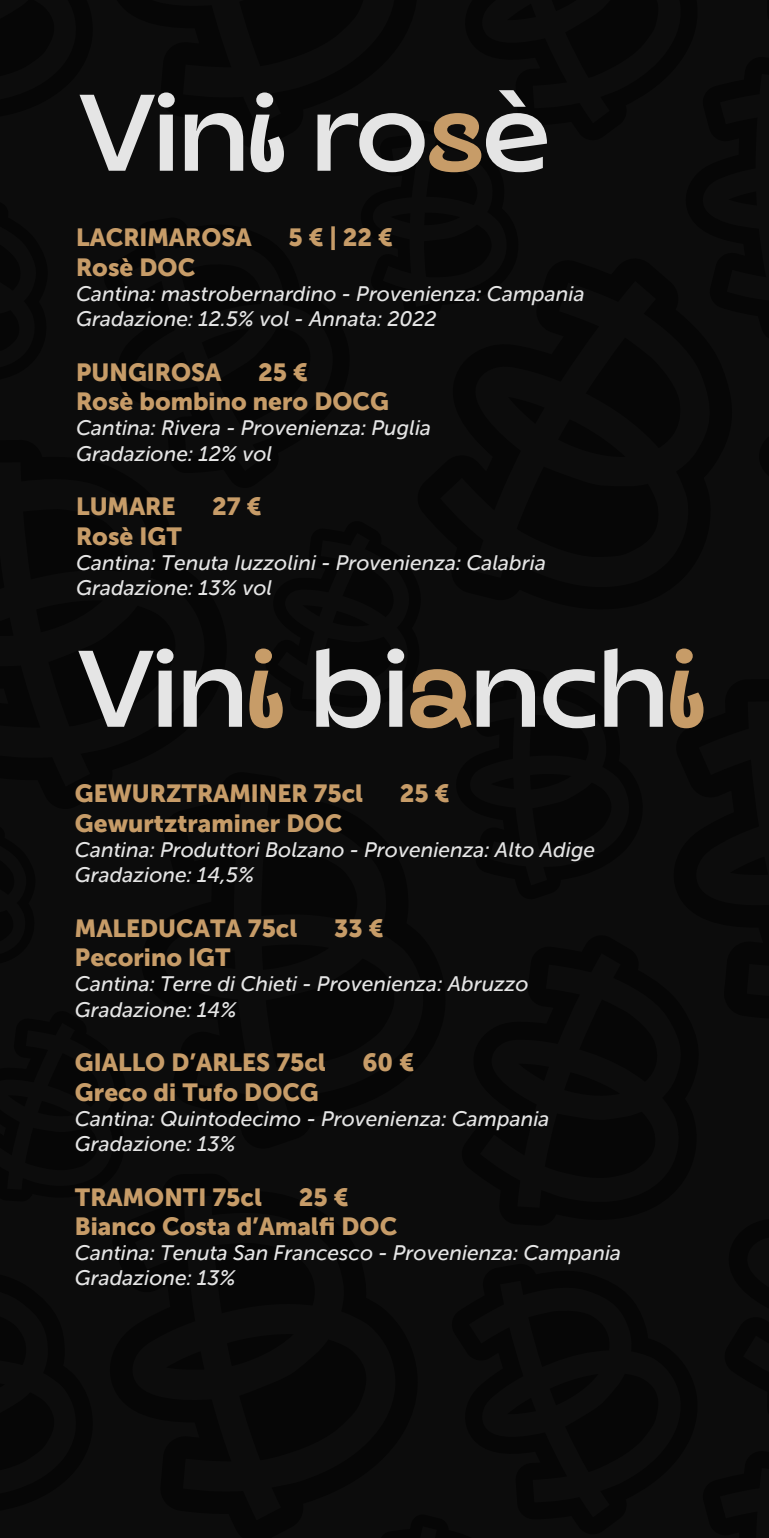
<style>
.page{position:relative;width:769px;height:1538px;background:#0c0c0c}
.page>*{position:absolute;margin:0;border:0;box-sizing:border-box;transform-origin:0 0}
.t1{font:600 108.5px "Transforma Mix Trial";letter-spacing:-.05em;color:#e5e5e5}
.t2{font:24.5px/29.4px "Museo Sans Cyrl 900";color:#c79c68}
.t3{font:italic 21px/25.2px "Museo Sans Cyrl 500";color:#e5e5e5}
.s1{color:#c79c68}
</style>
<div class="page">
<h1 class="t1" style="left:78px;top:64px;width:475px">Vini ro<span class="s1">s</span>è</h1>
<p class="t2" style="left:76px;top:223px;width:177px">LACRIMAROSA</p>
<p class="t2" style="left:289px;top:223px;width:106px">5 € | 22 €</p>
<p class="t2" style="left:76px;top:252px;width:121px">Rosè DOC</p>
<p class="t3" style="left:76px;top:281px;width:510px">Cantina: mastrobernardino - Provenienza: Campania<br>Gradazione: 12.5% vol - Annata: 2022</p>
<p class="t2" style="left:76px;top:357px;width:147px">PUNGIROSA</p>
<p class="t2" style="left:76px;top:357px;width:314px;text-indent:182px">25 €<br>Rosè bombino nero DOCG</p>
<p class="t3" style="left:76px;top:416px;width:356px">Cantina: Rivera - Provenienza: Puglia<br>Gradazione: 12% vol</p>
<p class="t2" style="left:76px;top:492px;width:101px">LUMARE</p>
<p class="t2" style="left:212px;top:492px;width:51px">27 €</p>
<p class="t2" style="left:76px;top:521px;width:107px">Rosè IGT</p>
<p class="t3" style="left:76px;top:550px;width:471px">Cantina: Tenuta Iuzzolini - Provenienza: Calabria<br>Gradazione: 13% vol</p>
<h1 class="t1" style="left:77px;top:620px;width:630px">Vin<span class="s1">i</span> bi<span class="s1">a</span>nch<span class="s1">i</span></h1>
<p class="t2" style="left:75px;top:779px;width:290px">GEWURZTRAMINER 75cl</p>
<p class="t2" style="left:400px;top:779px;width:51px">25 €</p>
<p class="t2" style="left:75px;top:808px;width:269px">Gewurtztraminer DOC</p>
<p class="t3" style="left:75px;top:837px;width:522px">Cantina: Produttori Bolzano - Provenienza: Alto Adige<br>Gradazione: 14,5%</p>
<p class="t2" style="left:75px;top:913px;width:224px">MALEDUCATA 75cl</p>
<p class="t2" style="left:334px;top:913px;width:51px">33 €</p>
<p class="t2" style="left:75px;top:943px;width:157px">Pecorino IGT</p>
<p class="t3" style="left:75px;top:971px;width:455px">Cantina: Terre di Chieti - Provenienza: Abruzzo<br>Gradazione: 14%</p>
<p class="t2" style="left:75px;top:1048px;width:252px">GIALLO D’ARLES 75cl</p>
<p class="t2" style="left:363px;top:1048px;width:53px">60 €</p>
<p class="t2" style="left:75px;top:1077px;width:245px">Greco di Tufo DOCG</p>
<p class="t3" style="left:75px;top:1106px;width:476px">Cantina: Quintodecimo - Provenienza: Campania<br>Gradazione: 13%</p>
<p class="t2" style="left:75px;top:1182px;width:188px">TRAMONTI 75cl</p>
<p class="t2" style="left:75px;top:1182px;width:324px;text-indent:224px">25 €<br>Bianco Costa d’Amalfi DOC</p>
<p class="t3" style="left:75px;top:1240px;width:548px">Cantina: Tenuta San Francesco - Provenienza: Campania<br>Gradazione: 13%</p>
</div>
